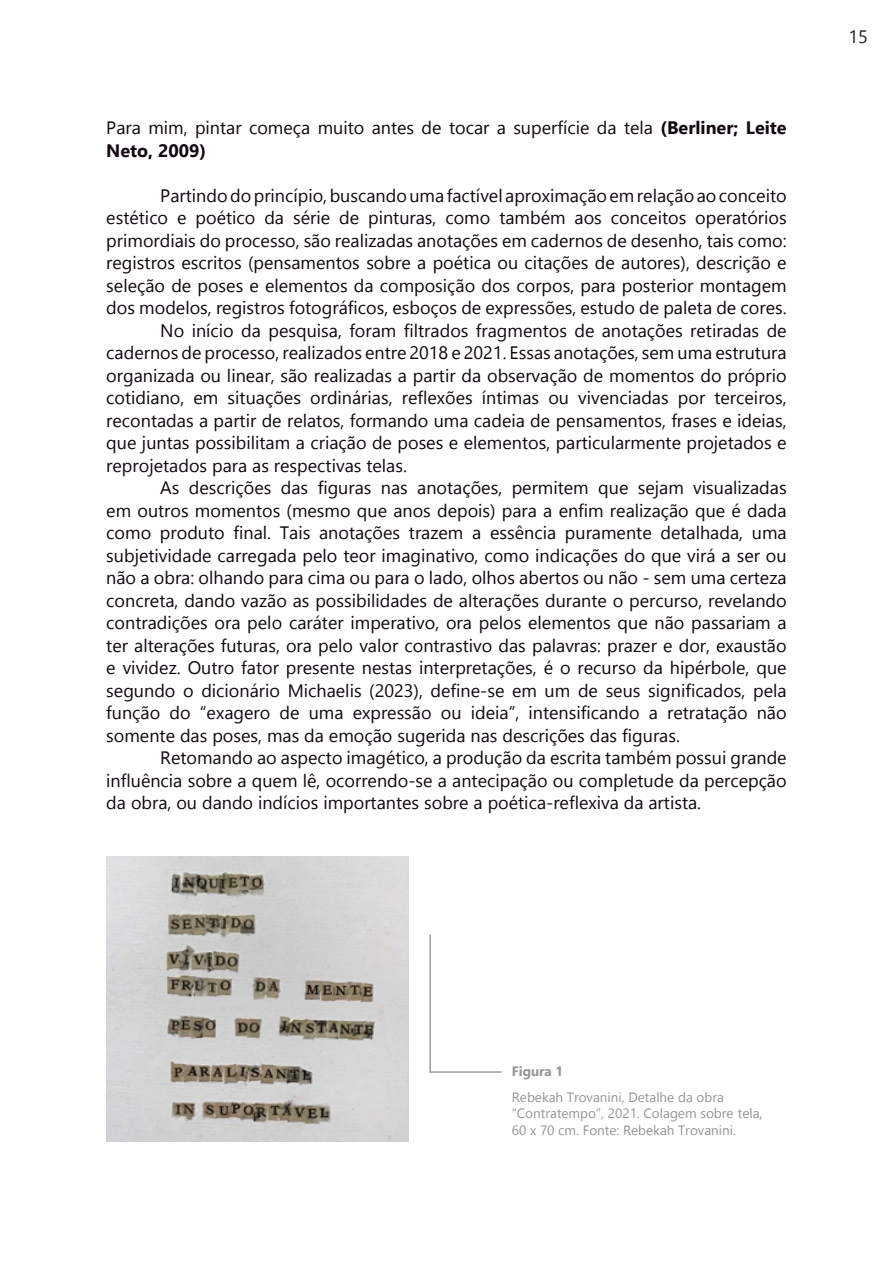
<style>
.page{position:relative;width:893px;height:1263px;background:#fff}
.page>*{position:absolute;margin:0;border:0;box-sizing:border-box;transform-origin:0 0}
.t1{font:18px/22.5px "Gadugi";color:#0f080f;text-align:justify}
.t2{font:18px "Gadugi";color:#231f20}
.t3{font:13.5px/16.5px "Gadugi";color:#939595}
.t4{font:700 13.5px "Gadugi";color:#939595}
.s1{font-weight:700}
.s2{font-size:15px}
</style>
<div class="page">
<img style="left:107px;top:856px;width:301px;height:285px">
<hr style="left:429px;top:934px;width:2px;height:139px;background:#9d9fa2">
<hr style="left:429px;top:1071px;width:73px;height:2px;background:#9d9fa2">
<p class="t1" style="left:106px;top:117px;width:682px">Para mim, pintar começa muito antes de tocar a superfície da tela <span class="s1">(Berliner; Leite<br>Neto, 2009)</span></p>
<p class="t1" style="left:106px;top:184px;width:682px;text-indent:54px">Partindo do princípio, buscando uma factível aproximação em relação ao conceito estético e poético da série de pinturas, como também aos conceitos operatórios primordiais do processo, são realizadas anotações em cadernos de desenho, tais como: registros escritos (pensamentos sobre a poética ou citações de autores), descrição e seleção de poses e elementos da composição dos corpos, para posterior montagem dos modelos, registros fotográficos, esboços de expressões, estudo de paleta de cores.</p>
<p class="t1" style="left:106px;top:319px;width:682px;text-indent:54px">No início da pesquisa, foram filtrados fragmentos de anotações retiradas de cadernos de processo, realizados entre 2018 e 2021. Essas anotações, sem uma estrutura organizada ou linear, são realizadas a partir da observação de momentos do próprio cotidiano, em situações ordinárias, reflexões íntimas ou vivenciadas por terceiros, recontadas a partir de relatos, formando uma cadeia de pensamentos, frases e ideias, que juntas possibilitam a criação de poses e elementos, particularmente projetados e reprojetados para as respectivas telas.</p>
<p class="t1" style="left:106px;top:477px;width:682px;text-indent:54px">As descrições das figuras nas anotações, permitem que sejam visualizadas em outros momentos (mesmo que anos depois) para a enfim realização que é dada como produto final. Tais anotações trazem a essência puramente detalhada, uma subjetividade carregada pelo teor imaginativo, como indicações do que virá a ser ou não a obra: olhando para cima ou para o lado, olhos abertos ou não - sem uma certeza concreta, dando vazão as possibilidades de alterações durante o percurso, revelando contradições ora pelo caráter imperativo, ora pelos elementos que não passariam a ter alterações futuras, ora pelo valor contrastivo das palavras: prazer e dor, exaustão e vividez. Outro fator presente nestas interpretações, é o recurso da hipérbole, que segundo o dicionário Michaelis (2023), define-se em um de seus significados, pela função do “exagero de uma expressão ou ideia”, intensificando a retratação não somente das poses, mas da emoção sugerida nas descrições das figuras.</p>
<p class="t1" style="left:106px;top:747px;width:682px;text-indent:54px">Retomando ao aspecto imagético, a produção da escrita também possui grande influência sobre a quem lê, ocorrendo-se a antecipação ou completude da percepção da obra, ou dando indícios importantes sobre a poética-reflexiva da artista.</p>
<p class="t2" style="left:848px;top:26px;width:21px">15</p>
<p class="t4" style="left:512px;top:1063px;width:53px">Figura 1</p>
<p class="t3" style="left:512px;top:1088px;width:214px">Rebekah Trovanini, Detalhe da obra</p>
<p class="t3" style="left:512px;top:1105px;width:252px">“Contratempo”, 2021. Colagem sobre tela<span class="s2">,<br></span>60 x 70 cm. Fonte: Rebekah Trovanini.</p>
</div>
